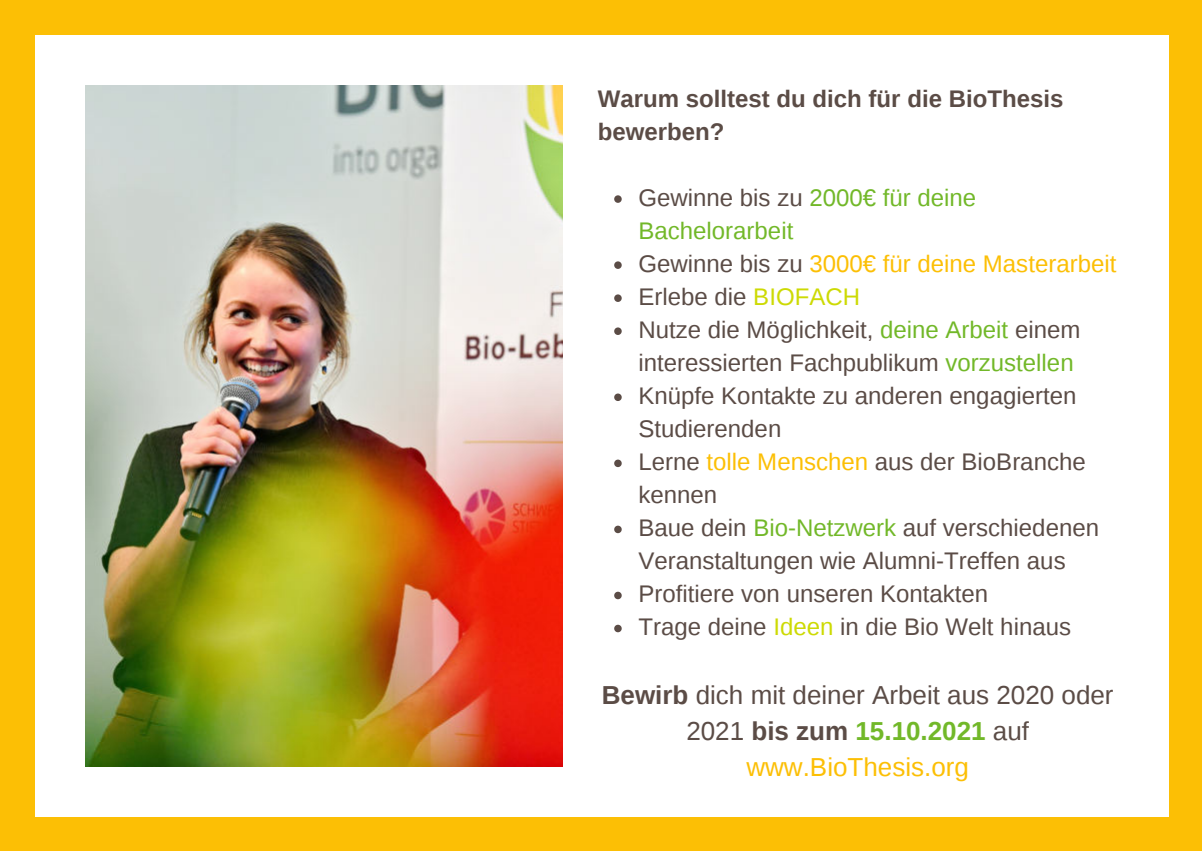
<style>
.page{position:relative;width:1202px;height:851px;background:#fff}
.page>*{position:absolute;margin:0;border:0;box-sizing:border-box;transform-origin:0 0}
.t1{font:26px/36px "Liberation Sans";color:#5b4c46;text-align:center}
.t2{font:24px/33px "Liberation Sans";color:#5b4c46}
.t3{font:700 24px/33px "Liberation Sans";color:#5b4c46}
.s1{color:#72b829}
.s2{color:#fcbf05}
.s3{color:#cdda04}
.s4{font-weight:700}
.s5{font-weight:700;color:#72b829}
</style>
<div class="page">
<div style="left:0;top:0;width:1199px;height:35px;background:#fcbf05"></div>
<div style="left:0;top:0;width:35px;height:850px;background:#fcbf05"></div>
<div style="left:1168px;top:0;width:34px;height:850px;background:#fcbf05"></div>
<div style="left:0;top:817px;width:1202px;height:33px;background:#fcbf05"></div>
<img style="left:85px;top:85px;width:477px;height:681px">
<svg style="left:614px;top:195px;width:7px;height:8px"></svg>
<svg style="left:614px;top:261px;width:7px;height:8px"></svg>
<svg style="left:614px;top:294px;width:7px;height:8px"></svg>
<svg style="left:614px;top:327px;width:7px;height:8px"></svg>
<svg style="left:614px;top:393px;width:7px;height:8px"></svg>
<svg style="left:614px;top:459px;width:7px;height:8px"></svg>
<svg style="left:614px;top:525px;width:7px;height:8px"></svg>
<svg style="left:614px;top:591px;width:7px;height:8px"></svg>
<svg style="left:614px;top:624px;width:7px;height:8px"></svg>
<p class="t3" style="left:597px;top:81px;width:467px">Warum solltest du dich für die BioThesis bewerben?</p>
<p class="t2" style="left:638px;top:182px;width:479px">Gewinne bis zu <span class="s1">2000€ für deine<br>Bachelorarbeit<br></span>Gewinne bis zu <span class="s2">3000€ für deine Masterarbeit<br></span>Erlebe die <span class="s3">BIOFACH<br></span>Nutze die Möglichkeit, <span class="s1">deine Arbeit</span> einem interessierten Fachpublikum <span class="s1">vorzustellen<br></span>Knüpfe Kontakte zu anderen engagierten<br>Studierenden<br>Lerne <span class="s2">tolle Menschen</span> aus der BioBranche kennen<br>Baue dein <span class="s1">Bio-Netzwerk</span> auf verschiedenen<br>Veranstaltungen wie Alumni-Treffen aus<br>Profitiere von unseren Kontakten<br>Trage deine <span class="s3">Ideen</span> in die Bio Welt hinaus</p>
<p class="t1" style="left:602px;top:678px;width:513px"><span class="s4">Bewirb</span> dich mit deiner Arbeit aus 2020 oder<br>2021 <span class="s4">bis zum</span> <span class="s5">15.10.2021</span> auf <span class="s2">www.BioThesis.org</span></p>
</div>
